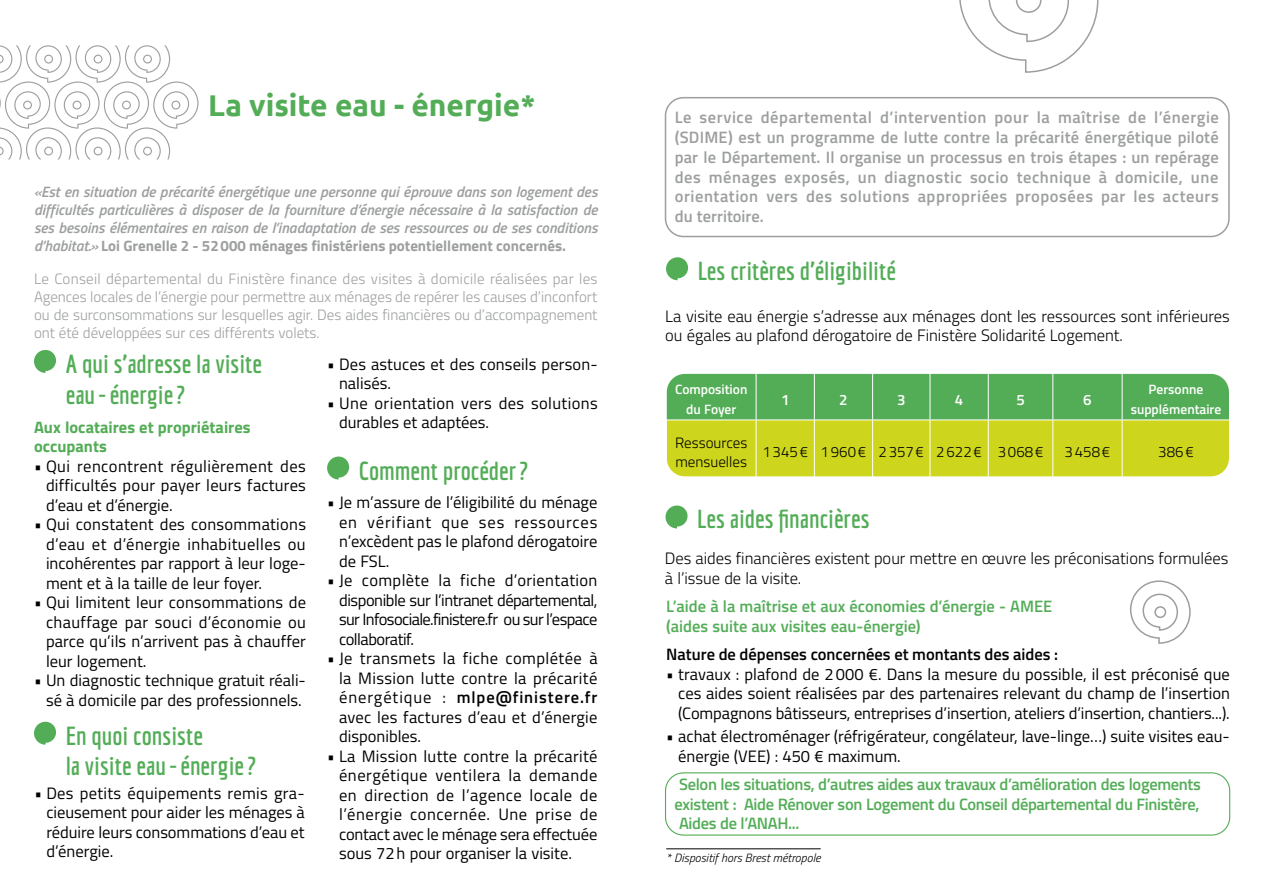
<style>
.page{position:relative;width:1263px;height:893px;background:#fff}
.page>*{position:absolute;margin:0;border:0;box-sizing:border-box;transform-origin:0 0}
.t1{font:700 30px "Ubuntu";color:#53ad57}
.t2{font:700 25.5px/30.6px "Economica";color:#53ad57}
.t3{font:16.5px/19.5px "Titillium Web";color:#000;text-align:justify}
.t4{font:600 16.5px/19.8px "Titillium Web";letter-spacing:.035em;color:#9c9e9f;text-align:justify}
.t5{font:600 16.5px/19.5px "Titillium Web";color:#53ad57}
.t6{font:300 16.5px/19.5px "Titillium Web";color:#000}
.t7{font:16.5px/19.5px "Titillium Web";letter-spacing:.025em;color:#000}
.t8{font:600 16.5px "Titillium Web";color:#000}
.t9{font:700 16.5px/19.5px "Titillium Web";color:#53ad57}
.t10{font:italic 600 15px/18px "Titillium Web";color:#9c9e9f;text-align:justify}
.t11{font:300 15px/18px "Titillium Web";color:#9c9e9f;text-align:justify}
.t12{font:300 15px/19.5px "Titillium Web";color:#000}
.t13{font:600 15px "Titillium Web";color:#fff}
.t14{font:600 13.5px/19.5px "Titillium Web";color:#fff;text-align:center}
.t15{font:italic 300 12px "Titillium Web";color:#000}
.s1{font-weight:700;font-style:normal}
.s2{font-weight:600}
</style>
<div class="page">
<div style="left:665px;top:97px;width:565px;height:140px;border:2px solid #9c9e9f;border-radius:18px"></div>
<svg style="left:34px;top:350px;width:22px;height:23px"></svg>
<svg style="left:34px;top:722px;width:22px;height:23px"></svg>
<svg style="left:666px;top:257px;width:22px;height:23px"></svg>
<svg style="left:665px;top:505px;width:22px;height:23px"></svg>
<svg style="left:668px;top:375px;width:560px;height:100px;background:#97c439"></svg>
<hr style="left:756px;top:373px;width:1px;height:47px;background:#fff">
<hr style="left:814px;top:373px;width:1px;height:47px;background:#fff">
<hr style="left:872px;top:373px;width:1px;height:47px;background:#fff">
<hr style="left:930px;top:373px;width:1px;height:47px;background:#fff">
<hr style="left:988px;top:373px;width:1px;height:47px;background:#fff">
<hr style="left:1052px;top:373px;width:1px;height:47px;background:#fff">
<hr style="left:1122px;top:373px;width:1px;height:47px;background:#fff">
<hr style="left:666px;top:420px;width:90px;height:1px;background:#fff">
<hr style="left:756px;top:420px;width:58px;height:1px;background:#fff">
<hr style="left:756px;top:420px;width:1px;height:57px;background:#fff">
<hr style="left:814px;top:420px;width:59px;height:1px;background:#fff">
<hr style="left:814px;top:420px;width:1px;height:57px;background:#fff">
<hr style="left:873px;top:420px;width:57px;height:1px;background:#fff">
<hr style="left:872px;top:420px;width:1px;height:57px;background:#fff">
<hr style="left:930px;top:420px;width:58px;height:1px;background:#fff">
<hr style="left:930px;top:420px;width:1px;height:57px;background:#fff">
<hr style="left:988px;top:420px;width:65px;height:1px;background:#fff">
<hr style="left:988px;top:420px;width:1px;height:57px;background:#fff">
<hr style="left:1053px;top:420px;width:69px;height:1px;background:#fff">
<hr style="left:1052px;top:420px;width:1px;height:57px;background:#fff">
<hr style="left:1122px;top:420px;width:108px;height:1px;background:#fff">
<hr style="left:1122px;top:420px;width:1px;height:57px;background:#fff">
<hr style="left:666px;top:848px;width:155px;height:1px;background:#000">
<svg style="left:327px;top:457px;width:22px;height:22px"></svg>
<div style="left:665px;top:772px;width:565px;height:64px;border:1px solid #53ad57;border-radius:18px"></div>
<svg style="left:0;top:45px;width:198px;height:115px"></svg>
<div style="left:658px;top:365px;width:580px;height:120px;border:9px solid #fff;border-radius:22px"></div>
<svg style="left:959px;top:0;width:140px;height:73px"></svg>
<svg style="left:1130px;top:580px;width:61px;height:64px"></svg>
<h1 class="t1" style="left:208px;top:87px;width:329px">La visite eau - énergie*</h1>
<p class="t10" style="left:34px;top:182px;width:565px">«Est en situation de précarité énergétique une personne qui éprouve dans son logement des difficultés particulières à disposer de la fourniture d’énergie nécessaire à la satisfaction de ses besoins élémentaires en raison de l’inadaptation de ses ressources ou de ses conditions d’habitat.» <span class="s1">Loi Grenelle 2 - 52000 ménages finistériens potentiellement concernés.</span></p>
<p class="t11" style="left:34px;top:269px;width:565px">Le Conseil départemental du Finistère finance des visites à domicile réalisées par les Agences locales de l’énergie pour permettre aux ménages de repérer les causes d’inconfort ou de surconsommations sur lesquelles agir. Des aides financières ou d’accompagnement ont été développées sur ces différents volets.</p>
<h2 class="t2" style="left:66px;top:348px;width:198px">A qui s’adresse la visite eau -énergie?</h2>
<p class="t3" style="left:339px;top:353px;width:260px;text-indent:-12px">• Des astuces et des conseils person&shy;nalisés.</p>
<p class="t7" style="left:339px;top:392px;width:260px;text-indent:-12px">• Une orientation vers des solutions durables et adaptées.</p>
<p class="t9" style="left:34px;top:416px;width:218px">Aux locataires et propriétaires occupants</p>
<p class="t3" style="left:46px;top:455px;width:261px;text-indent:-12px">• Qui rencontrent régulièrement des difficultés pour payer leurs factures d’eau et d’énergie.</p>
<p class="t3" style="left:46px;top:514px;width:261px;text-indent:-12px">• Qui constatent des consommations d’eau et d’énergie inhabituelles ou incohérentes par rapport à leur loge&shy;ment et à la taille de leur foyer.</p>
<p class="t3" style="left:46px;top:592px;width:261px;text-indent:-12px">• Qui limitent leur consommations de chauffage par souci d’économie ou parce qu’ils n’arrivent pas à chauffer leur logement.</p>
<p class="t3" style="left:34px;top:670px;width:273px;text-align:center">• Un diagnostic technique gratuit réali&shy;sé à domicile par des professionnels.</p>
<h2 class="t2" style="left:359px;top:455px;width:171px">Comment procéder?</h2>
<p class="t3" style="left:339px;top:492px;width:260px;text-indent:-12px">• Je m’assure de l’éligibilité du ménage en vérifiant que ses ressources n’excèdent pas le plafond dérogatoire de FSL.</p>
<p class="t3" style="left:339px;top:570px;width:260px;text-indent:-12px">• Je complète la fiche d’orientation disponible sur l’intranet départemental, sur Infosociale.finistere.fr ou sur l’espace collaboratif.</p>
<p class="t3" style="left:339px;top:648px;width:260px;text-indent:-12px">• Je transmets la fiche complétée à la Mission lutte contre la précarité énergétique : <span class="s2">mlpe@finistere.fr </span>avec les factures d’eau et d’énergie disponibles.</p>
<p class="t3" style="left:339px;top:745px;width:260px;text-indent:-12px">• La Mission lutte contre la précarité énergétique ventilera la demande en direction de l’agence locale de l’énergie concernée. Une prise de contact avec le ménage sera effectuée sous 72h pour organiser la visite.</p>
<h2 class="t2" style="left:66px;top:720px;width:192px">En quoi consiste<br>la visite eau -énergie?</h2>
<p class="t3" style="left:46px;top:782px;width:260px;text-indent:-12px">• Des petits équipements remis gra&shy;cieusement pour aider les ménages à réduire leurs consommations d’eau et d’énergie.</p>
<p class="t4" style="left:675px;top:107px;width:546px">Le service départemental d’intervention pour la maîtrise de l’énergie (SDIME) est un programme de lutte contre la précarité énergétique piloté par le Département. Il organise un processus en trois étapes : un repérage des ménages exposés, un diagnostic socio technique à domicile, une orientation vers des solutions appropriées proposées par les acteurs du territoire.</p>
<h2 class="t2" style="left:698px;top:255px;width:199px">Les critères d’éligibilité</h2>
<p class="t6" style="left:665px;top:305px;width:566px">La visite eau énergie s’adresse aux ménages dont les ressources sont inférieures ou égales au plafond dérogatoire de Finistère Solidarité Logement.</p>
<p class="t14" style="left:675px;top:379px;width:74px">Composition du Foyer</p>
<p class="t13" style="left:781px;top:388px;width:10px">1</p>
<p class="t13" style="left:839px;top:388px;width:10px">2</p>
<p class="t13" style="left:897px;top:388px;width:10px">3</p>
<p class="t13" style="left:955px;top:388px;width:10px">4</p>
<p class="t13" style="left:1016px;top:388px;width:10px">5</p>
<p class="t13" style="left:1083px;top:388px;width:10px">6</p>
<p class="t14" style="left:1131px;top:379px;width:92px">Personne supplémentaire</p>
<p class="t12" style="left:675px;top:432px;width:74px">Ressources mensuelles</p>
<p class="t12" style="left:762px;top:442px;width:283px">1345€ 1960€ 2357€ 2622€ 3068€</p>
<p class="t12" style="left:1064px;top:442px;width:47px">3458€</p>
<p class="t12" style="left:1158px;top:442px;width:37px">386€</p>
<h2 class="t2" style="left:697px;top:504px;width:174px">Les aides financières</h2>
<p class="t6" style="left:665px;top:548px;width:565px">Des aides financières existent pour mettre en œuvre les préconisations formulées à l’issue de la visite.</p>
<p class="t5" style="left:666px;top:595px;width:388px">L’aide à la maîtrise et aux économies d’énergie - AMEE (aides suite aux visites eau-énergie)</p>
<p class="t8" style="left:666px;top:642px;width:393px">Nature de dépenses concernées et montants des aides :</p>
<p class="t3" style="left:678px;top:663px;width:553px;text-indent:-12px">• travaux : plafond de 2000 €. Dans la mesure du possible, il est préconisé que ces aides soient réalisées par des partenaires relevant du champ de l’insertion (Compagnons bâtisseurs, entreprises d’insertion, ateliers d’insertion, chantiers...).</p>
<p class="t3" style="left:678px;top:726px;width:553px;text-indent:-12px">• achat électroménager (réfrigérateur, congélateur, lave-linge…) suite visites eau&shy;énergie (VEE) : 450 € maximum.</p>
<p class="t5" style="left:674px;top:774px;width:528px;text-align:justify">Selon les situations, d’autres aides aux travaux d’amélioration des logements existent : Aide Rénover son Logement du Conseil départemental du Finistère, Aides de l’ANAH...</p>
<p class="t15" style="left:666px;top:849px;width:156px">* Dispositif hors Brest métropole</p>
</div>
